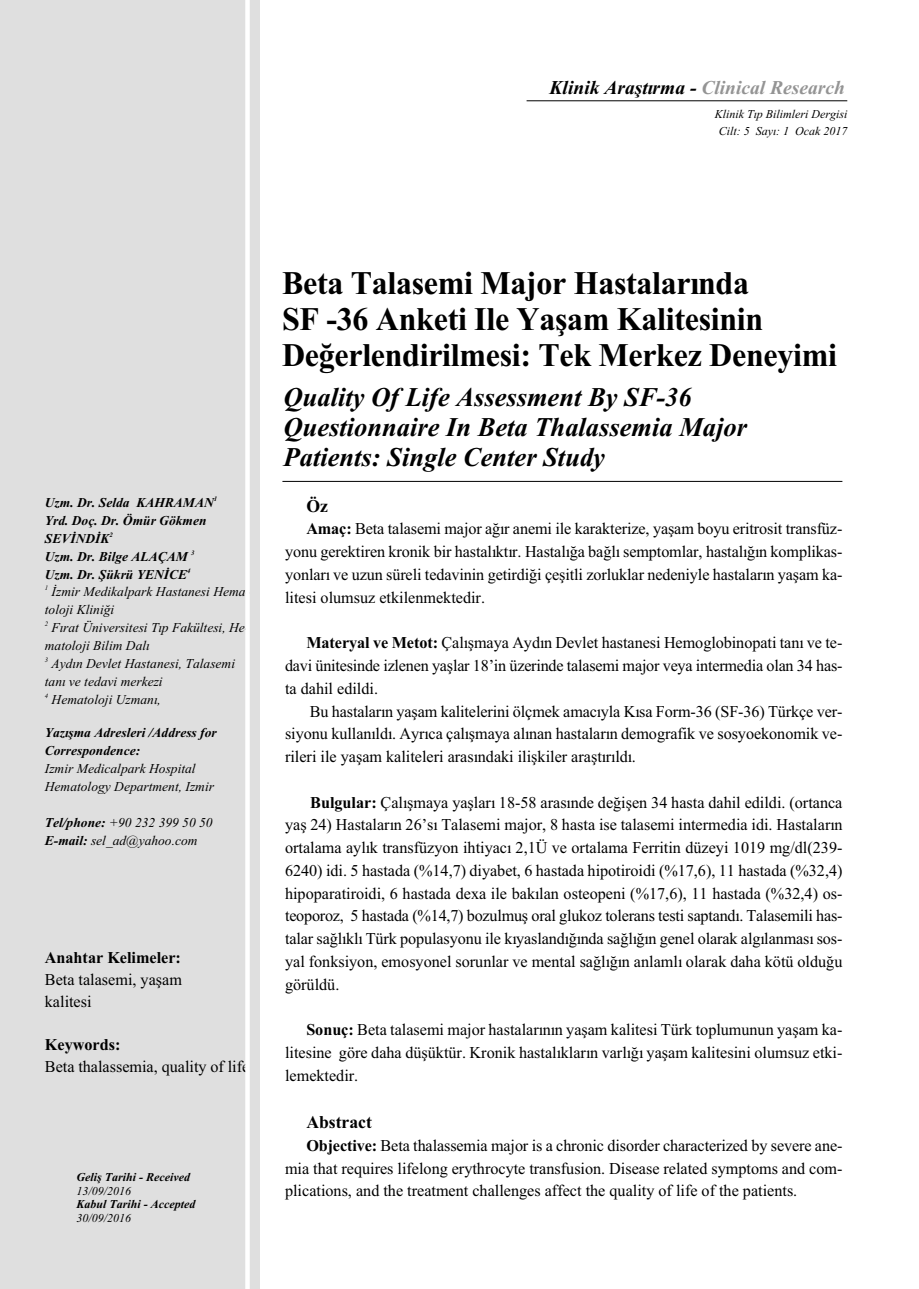
<style>
.page{position:relative;width:919px;height:1289px;background:#fff}
.page>*{position:absolute;margin:0;border:0;box-sizing:border-box;transform-origin:0 0}
.t1{font:700 33px/36px "Times New Roman";letter-spacing:-.01em;color:#000}
.t2{font:italic 700 27px/30px "Times New Roman";color:#000}
.t3{font:italic 700 19.5px "Times New Roman";color:#000}
.t4{font:700 18px "Times New Roman";color:#000}
.t5{font:16.5px/22.8px "Times New Roman";color:#000;text-align:justify}
.t6{font:700 16.5px "Times New Roman";color:#000}
.t7{font:italic 13.5px/18px "Times New Roman";color:#000}
.t8{font:italic 700 13.5px/18px "Times New Roman";color:#000}
.t9{font:italic 12px/16.6px "Times New Roman";color:#000;text-align:center}
.t10{font:italic 700 12px "Times New Roman";color:#000}
.s1{color:#949494}
.s2{font-weight:700}
</style>
<div class="page">
<div style="left:0;top:0;width:260px;height:1288px;background:#dfdfdf"></div>
<hr style="left:282px;top:481px;width:560px;height:1px;background:#000">
<hr style="left:526px;top:100px;width:321px;height:1px;background:#000">
<div style="left:245px;top:0;width:5px;height:1288px;background:#fff"></div>
<p class="t3" style="left:549px;top:81px;width:297px">Klinik Araştırma - <span class="s1">Clinical Research</span></p>
<p class="t9" style="left:714px;top:107px;width:134px">Klinik Tıp Bilimleri Dergisi<br>Cilt: 5 Sayı: 1 Ocak 2017</p>
<p class="t7" style="left:45px;top:494px;width:207px"><span class="s2">Uzm. Dr. Selda KAHRAMAN</span><sup>1<br></sup><span class="s2">Yrd. Doç. Dr. Ömür Gökmen<br>SEVİNDİK</span><sup>2<br></sup><span class="s2">Uzm. Dr. Bilge ALAÇAM</span> <sup>3<br></sup><span class="s2">Uzm. Dr. Şükrü YENİCE</span><sup>4<br></sup><sup>1</sup> İzmir Medikalpark Hastanesi Hema&shy;toloji Kliniği<br><sup>2</sup> Fırat Üniversitesi Tıp Fakültesi, He&shy;matoloji Bilim Dalı<br><sup>3</sup> Aydın Devlet Hastanesi, Talasemi tanı ve tedavi merkezi<br><sup>4</sup> Hematoloji Uzmanı,</p>
<p class="t8" style="left:45px;top:725px;width:173px">Yazışma Adresleri /Address for<br>Correspondence:</p>
<p class="t7" style="left:45px;top:760px;width:171px">Izmir Medicalpark Hospital<br>Hematology Department, Izmir</p>
<p class="t7" style="left:45px;top:814px;width:169px"><span class="s2">Tel/phone:</span> +90 232 399 50 50<br><span class="s2">E-mail:</span> sel_ad@yahoo.com</p>
<p class="t6" style="left:45px;top:951px;width:138px">Anahtar Kelimeler:</p>
<p class="t5" style="left:45px;top:969px;width:138px;line-height:21.9px">Beta talasemi, yaşam kalitesi</p>
<p class="t6" style="left:45px;top:1039px;width:77px">Keywords:</p>
<p class="t5" style="left:45px;top:1057px;width:206px">Beta thalassemia, quality of life</p>
<p class="t10" style="left:77px;top:1173px;width:115px">Geliş Tarihi - Received</p>
<p class="t9" style="left:77px;top:1183px;width:56px">13/09/2016</p>
<p class="t10" style="left:77px;top:1200px;width:121px">Kabul Tarihi - Accepted</p>
<p class="t9" style="left:77px;top:1210px;width:56px">30/09/2016</p>
<h1 class="t1" style="left:282px;top:269px;width:556px">Beta Talasemi Major Hastalarında<br>SF -36 Anketi Ile Yaşam Kalitesinin<br>Değerlendirilmesi: Tek Merkez Deneyimi</h1>
<h2 class="t2" style="left:283px;top:384px;width:465px">Quality Of Life Assessment By SF-36<br>Questionnaire In Beta Thalassemia Major<br>Patients: Single Center Study</h2>
<p class="t4" style="left:306px;top:499px;width:23px">Öz</p>
<p class="t5" style="left:285px;top:519px;width:559px;text-indent:21px"><span class="s2">Amaç:</span> Beta talasemi major ağır anemi ile karakterize, yaşam boyu eritrosit transfüz&shy;yonu gerektiren kronik bir hastalıktır. Hastalığa bağlı semptomlar, hastalığın komplikas&shy;yonları ve uzun süreli tedavinin getirdiği çeşitli zorluklar nedeniyle hastaların yaşam ka&shy;litesi olumsuz etkilenmektedir.</p>
<p class="t5" style="left:285px;top:633px;width:559px;text-indent:21px"><span class="s2">Materyal ve Metot:</span> Çalışmaya Aydın Devlet hastanesi Hemoglobinopati tanı ve te&shy;davi ünitesinde izlenen yaşlar 18’in üzerinde talasemi major veya intermedia olan 34 has&shy;ta dahil edildi.</p>
<p class="t5" style="left:285px;top:701px;width:559px;text-indent:25px">Bu hastaların yaşam kalitelerini ölçmek amacıyla Kısa Form-36 (SF-36) Türkçe ver&shy;siyonu kullanıldı. Ayrıca çalışmaya alınan hastaların demografik ve sosyoekonomik ve&shy;rileri ile yaşam kaliteleri arasındaki ilişkiler araştırıldı.</p>
<p class="t5" style="left:285px;top:792px;width:559px;text-indent:25px"><span class="s2">Bulgular:</span> Çalışmaya yaşları 18-58 arasınde değişen 34 hasta dahil edildi. (ortanca yaş 24) Hastaların 26’sı Talasemi major, 8 hasta ise talasemi intermedia idi. Hastaların ortalama aylık transfüzyon ihtiyacı 2,1Ü ve ortalama Ferritin düzeyi 1019 mg/dl(239- 6240) idi. 5 hastada (%14,7) diyabet, 6 hastada hipotiroidi (%17,6), 11 hastada (%32,4) hipoparatiroidi, 6 hastada dexa ile bakılan osteopeni (%17,6), 11 hastada (%32,4) os&shy;teoporoz, 5 hastada (%14,7) bozulmuş oral glukoz tolerans testi saptandı. Talasemili has&shy;talar sağlıklı Türk populasyonu ile kıyaslandığında sağlığın genel olarak algılanması sos&shy;yal fonksiyon, emosyonel sorunlar ve mental sağlığın anlamlı olarak daha kötü olduğu görüldü.</p>
<p class="t5" style="left:285px;top:1019px;width:559px;text-indent:21px"><span class="s2">Sonuç:</span> Beta talasemi major hastalarının yaşam kalitesi Türk toplumunun yaşam ka&shy;litesine göre daha düşüktür. Kronik hastalıkların varlığı yaşam kalitesini olumsuz etki&shy;lemektedir.</p>
<p class="t4" style="left:306px;top:1116px;width:67px">Abstract</p>
<p class="t5" style="left:285px;top:1135px;width:559px;text-indent:21px"><span class="s2">Objective:</span> Beta thalassemia major is a chronic disorder characterized by severe ane&shy;mia that requires lifelong erythrocyte transfusion. Disease related symptoms and com&shy;plications, and the treatment challenges affect the quality of life of the patients.</p>
</div>
